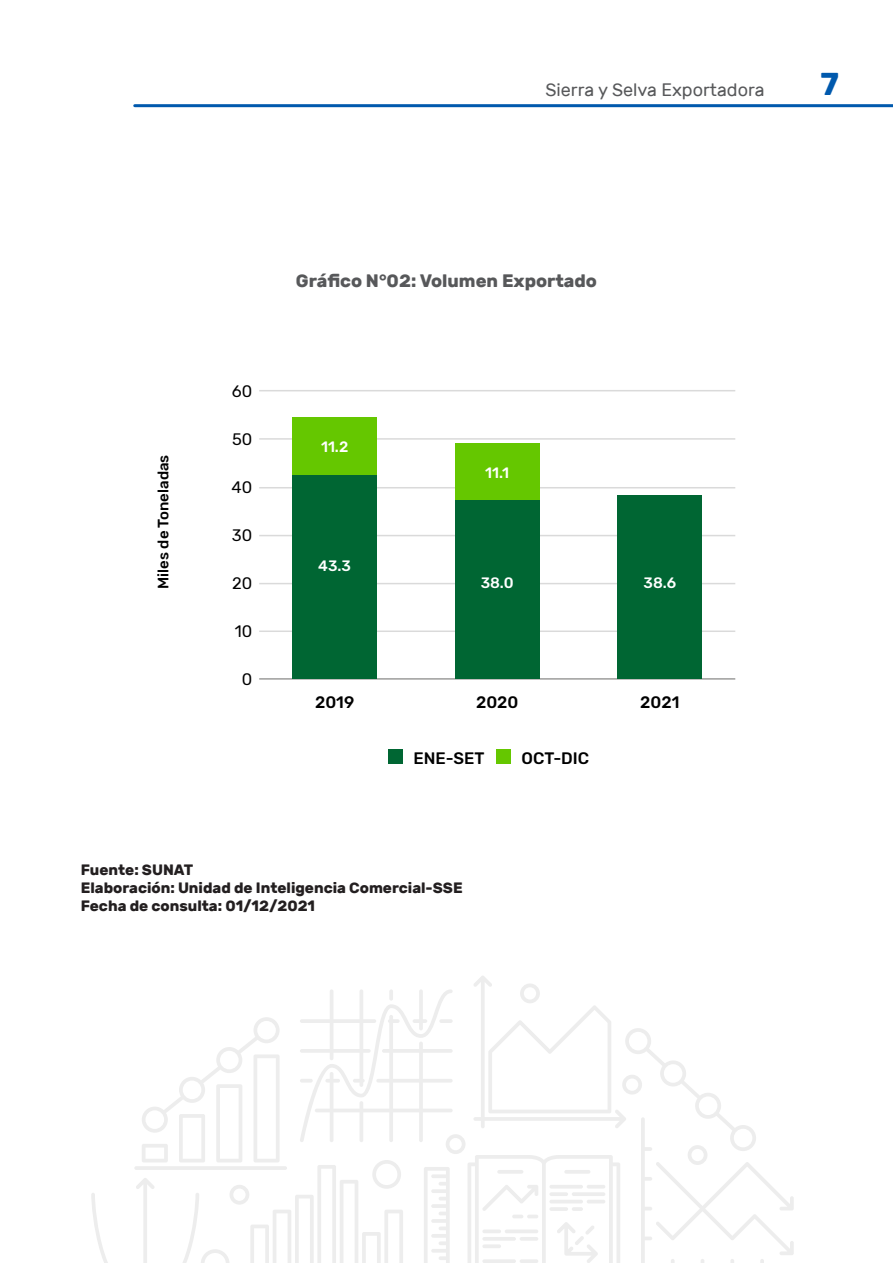
<style>
.page{position:relative;width:893px;height:1263px;background:#fff}
.page>*{position:absolute;margin:0;border:0;box-sizing:border-box;transform-origin:0 0}
.t1{font:700 31.5px "Rubik";color:#0059ad}
.t2{font:700 18px "Rubik";color:#57585a}
.t3{font:18px "Rubik";color:#57585a}
.t4{font:500 16.5px "Rubik";color:#000}
.t5{font:16.5px "Rubik";color:#000}
.t6{font:700 15px "Rubik";color:#231f20}
.t7{font:500 15px "Rubik";color:#fff}
.t8{font:500 15px "Rubik";color:#000}
</style>
<div class="page">
<hr style="left:135px;top:104px;width:758px;height:3px;background:#0059ad">
<svg style="left:91px;top:976px;width:703px;height:287px"></svg>
<hr style="left:259px;top:438px;width:476px;height:2px;background:#dadada">
<hr style="left:259px;top:390px;width:476px;height:1px;background:#dadada">
<hr style="left:259px;top:487px;width:476px;height:1px;background:#dadada">
<hr style="left:259px;top:535px;width:476px;height:1px;background:#dadada">
<hr style="left:259px;top:583px;width:476px;height:1px;background:#dadada">
<hr style="left:259px;top:630px;width:476px;height:2px;background:#dadada">
<hr style="left:259px;top:678px;width:476px;height:2px;background:#9d9d9c">
<div style="left:292px;top:417px;width:85px;height:262px;background:#65c700"></div>
<div style="left:292px;top:476px;width:85px;height:203px;background:#063"></div>
<div style="left:617px;top:495px;width:85px;height:184px;background:#063"></div>
<div style="left:455px;top:444px;width:85px;height:235px;background:#65c700"></div>
<div style="left:455px;top:500px;width:85px;height:179px;background:#063"></div>
<div style="left:388px;top:749px;width:15px;height:14px;background:#063"></div>
<div style="left:496px;top:749px;width:15px;height:14px;background:#65c700"></div>
<p class="t3" style="left:545px;top:79px;width:221px">Sierra y Selva Exportadora</p>
<h1 class="t1" style="left:820px;top:66px;width:20px">7</h1>
<p class="t8" style="left:155px;top:589px;width:136px;rotate:-90deg">Miles de Toneladas</p>
<p class="t5" style="left:232px;top:381px;width:22px">60</p>
<p class="t5" style="left:232px;top:429px;width:22px">50</p>
<p class="t5" style="left:232px;top:477px;width:22px">40</p>
<p class="t5" style="left:232px;top:525px;width:22px">30</p>
<p class="t5" style="left:232px;top:573px;width:22px">20</p>
<p class="t5" style="left:235px;top:621px;width:19px">10</p>
<p class="t5" style="left:242px;top:669px;width:12px">0</p>
<p class="t2" style="left:296px;top:270px;width:303px">Gráfico N°02: Volumen Exportado</p>
<p class="t7" style="left:321px;top:438px;width:29px">11.2</p>
<p class="t7" style="left:318px;top:557px;width:34px">43.3</p>
<p class="t4" style="left:315px;top:693px;width:41px">2019</p>
<p class="t7" style="left:485px;top:464px;width:25px">11.1</p>
<p class="t7" style="left:481px;top:574px;width:34px">38.0</p>
<p class="t4" style="left:476px;top:693px;width:44px">2020</p>
<p class="t4" style="left:414px;top:748px;width:72px">ENE-SET</p>
<p class="t4" style="left:521px;top:748px;width:69px">OCT-DIC</p>
<p class="t6" style="left:81px;top:860px;width:114px">Fuente: SUNAT</p>
<p class="t6" style="left:81px;top:878px;width:383px">Elaboración: Unidad de Inteligencia Comercial-SSE</p>
<p class="t6" style="left:81px;top:896px;width:236px">Fecha de consulta: 01/12/2021</p>
<p class="t7" style="left:643px;top:574px;width:34px">38.6</p>
<p class="t4" style="left:640px;top:693px;width:41px">2021</p>
</div>
